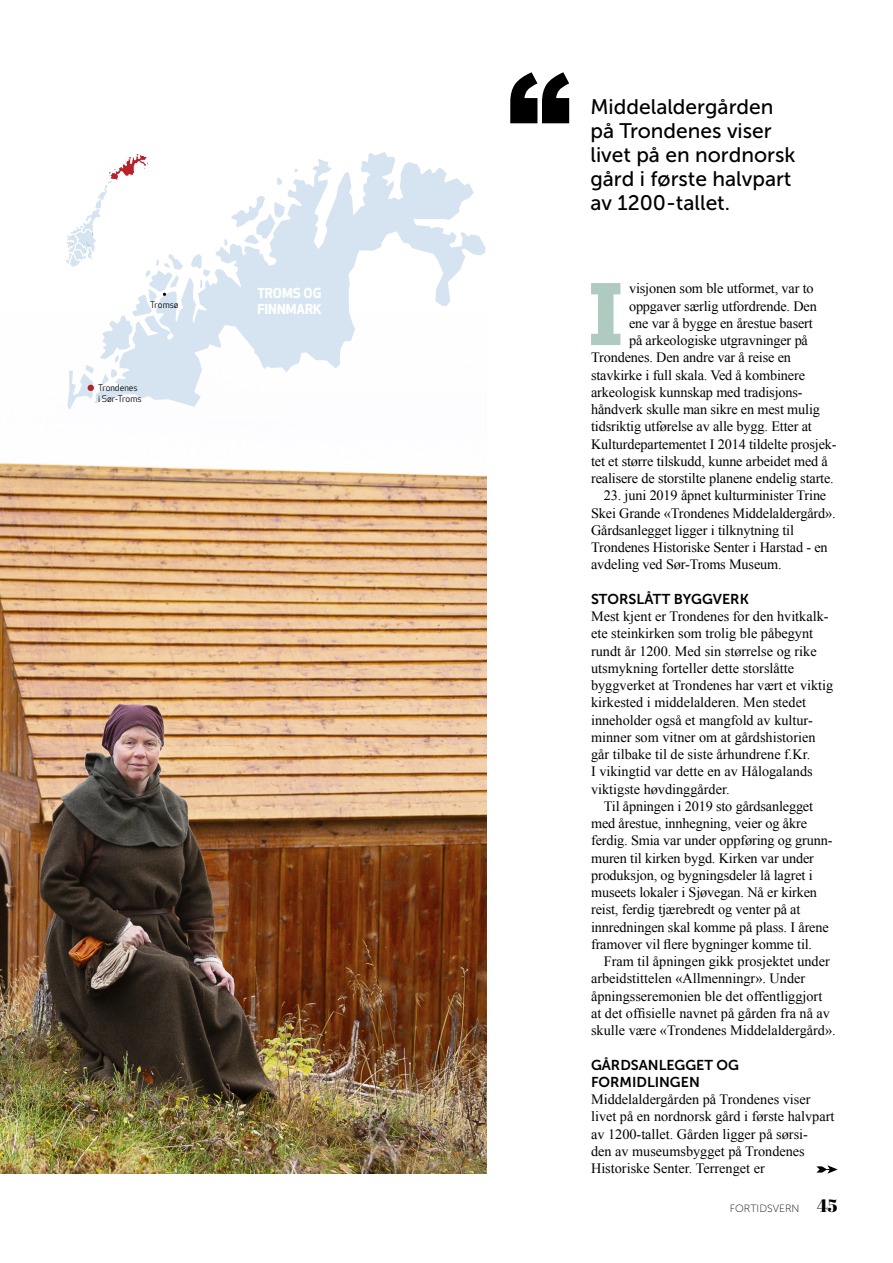
<style>
.page{position:relative;width:893px;height:1263px;background:#fff}
.page>*{position:absolute;margin:0;border:0;box-sizing:border-box;transform-origin:0 0}
.Brødtekst_initial{font:86.7px "Museo Slab 900";color:#afcabf}
.Sitat_NY{font:21px/24px "Museo Sans 500";color:#000}
.Brodtekst_innrykk{font:14.25px/17.2px "Times New Roman";letter-spacing:-.01em;color:#000}
.Brodtekst{font:14.25px/17.2px "Times New Roman";color:#000}
.Brødtekst_initial-2{font:14.25px "Times New Roman";letter-spacing:-.01em;color:#000}
.Mellomtittel_NY{font:14.25px/17.2px "Museo Sans 700";color:#000}
.t1{font:700 13.5px/16.2px "Apex New";color:#fff}
.t2{font:10.5px "Museo Sans 100";color:#000}
.t3{font:9px/10.8px "Apex New";color:#000}
.s1{font-family:"Abril Fatface";font-size:18px}
</style>
<div class="page">
<img style="left:0;top:409px;width:486px;height:765px">
<svg style="left:816px;top:1165px;width:22px;height:9px"></svg>
<svg style="left:183px;top:152px;width:302px;height:255px"></svg>
<svg style="left:191px;top:254px;width:19px;height:34px"></svg>
<svg style="left:66px;top:154px;width:117px;height:255px"></svg>
<svg style="left:510px;top:72px;width:59px;height:51px"></svg>
<p class="t3" style="left:150px;top:300px;width:30px">Tromsø</p>
<p class="t3" style="left:98px;top:382px;width:45px">Trondenes i Sør-Troms</p>
<p class="t1" style="left:257px;top:284px;width:66px">TROMS OG<br>FINNMARK</p>
<p class="Sitat_NY" style="left:590px;top:94px;width:207px">Middelaldergården på Trondenes viser livet på en nordnorsk gård i første halvpart av 1200-tallet.</p>
<p class="Brødtekst_initial" style="left:587px;top:264px;width:39px">I</p>
<p class="Brødtekst_initial-2" style="left:629px;top:279px;width:186px">visjonen som ble utformet, var to</p>
<p class="Brødtekst_initial-2" style="left:629px;top:296px;width:189px">oppgaver særlig utfordrende. Den</p>
<p class="Brødtekst_initial-2" style="left:629px;top:313px;width:185px">ene var å bygge en årestue basert</p>
<p class="Brødtekst_initial-2" style="left:629px;top:331px;width:180px">på arkeologiske utgravninger på</p>
<p class="Brødtekst_initial-2" style="left:591px;top:348px;width:202px">Trondenes. Den andre var å reise en</p>
<p class="Brødtekst_initial-2" style="left:591px;top:365px;width:215px">stavkirke i full skala. Ved å kombinere</p>
<p class="Brødtekst_initial-2" style="left:591px;top:382px;width:213px">arkeologisk kunnskap med tradisjons-</p>
<p class="Brødtekst_initial-2" style="left:591px;top:400px;width:230px">håndverk skulle man sikre en mest mulig</p>
<p class="Brødtekst_initial-2" style="left:591px;top:417px;width:222px">tidsriktig utførelse av alle bygg. Etter at</p>
<p class="Brødtekst_initial-2" style="left:591px;top:434px;width:247px">Kulturdepartementet I 2014 tildelte prosjek-</p>
<p class="Brødtekst_initial-2" style="left:591px;top:451px;width:238px">tet et større tilskudd, kunne arbeidet med å</p>
<p class="Brødtekst_initial-2" style="left:591px;top:469px;width:244px">realisere de storstilte planene endelig starte.</p>
<p class="Brodtekst_innrykk" style="left:591px;top:487px;width:246px;text-indent:13px">23. juni 2019 åpnet kulturminister Trine Skei Grande «Trondenes Middelaldergård».<br>Gårdsanlegget ligger i tilknytning til Trondenes Historiske Senter i Harstad - en avdeling ved Sør-Troms Museum.</p>
<p class="Mellomtittel_NY" style="left:591px;top:590px;width:159px">STORSLÅTT BYGGVERK</p>
<p class="Brodtekst" style="left:591px;top:607px;width:244px">Mest kjent er Trondenes for den hvitkalk&shy;ete steinkirken som trolig ble påbegynt rundt år 1200. Med sin størrelse og rike utsmykning forteller dette storslåtte byggverket at Trondenes har vært et viktig kirkested i middelalderen. Men stedet inneholder også et mangfold av kultur&shy;minner som vitner om at gårdshistorien går tilbake til de siste århundrene f.Kr.<br>I vikingtid var dette en av Hålogalands viktigste høvdinggårder.</p>
<p class="Brodtekst_innrykk" style="left:591px;top:797px;width:243px;text-indent:13px">Til åpningen i 2019 sto gårdsanlegget med årestue, innhegning, veier og åkre ferdig. Smia var under oppføring og grunn&shy;muren til kirken bygd. Kirken var under produksjon, og bygningsdeler lå lagret i museets lokaler i Sjøvegan. Nå er kirken reist, ferdig tjærebredt og venter på at innredningen skal komme på plass. I årene framover vil flere bygninger komme til.</p>
<p class="Brodtekst_innrykk" style="left:591px;top:952px;width:246px;text-indent:13px">Fram til åpningen gikk prosjektet under arbeidstittelen «Allmenningr». Under åpningsseremonien ble det offentliggjort at det offisielle navnet på gården fra nå av skulle være «Trondenes Middelaldergård».</p>
<p class="Mellomtittel_NY" style="left:591px;top:1056px;width:149px">GÅRDSANLEGGET OG<br>FORMIDLINGEN</p>
<p class="Brodtekst" style="left:591px;top:1090px;width:245px">Middelaldergården på Trondenes viser livet på en nordnorsk gård i første halvpart av 1200-tallet. Gården ligger på sørsi-<br>den av museumsbygget på Trondenes Historiske Senter. Terrenget er</p>
<p class="t2" style="left:730px;top:1203px;width:109px">FORTIDSVERN <span class="s1">45</span></p>
</div>
